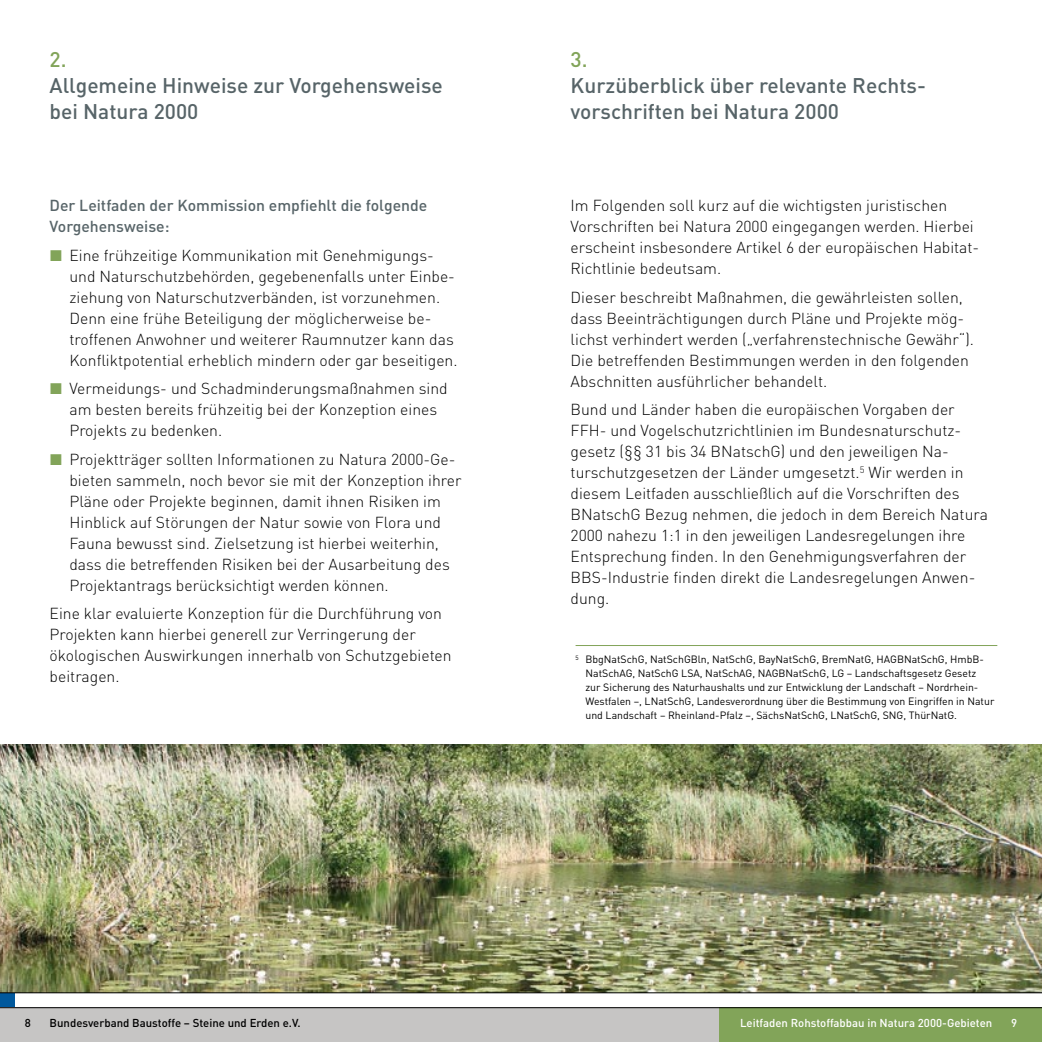
<style>
.page{position:relative;width:1042px;height:1042px;background:#fff}
.page>*{position:absolute;margin:0;border:0;box-sizing:border-box;transform-origin:0 0}
.t1{font:500 21px/26.2px "DIN";color:#576468}
.t2{font:500 21px "DIN";color:#82a459}
.t3{font:300 15.75px/21px "DIN";color:#000}
.t4{font:500 15.75px/21px "DIN";color:#576468}
.t5{font:500 11.38px "DIN";color:#fff}
.t6{font:500 11.38px "DIN";color:#000}
.t7{font:10.5px/14px "DIN";color:#000}
.s1{font-family:"European Pi Three";font-weight:400;color:#82a459}
</style>
<div class="page">
<div style="left:0;top:1007px;width:1042px;height:35px;background:#c6c5c4"></div>
<div style="left:719px;top:1007px;width:323px;height:35px;background:#82a459"></div>
<div style="left:0;top:992px;width:15px;height:15px;background:#00589c"></div>
<hr style="left:0;top:1007px;width:1042px;height:1px;background:#000">
<img style="left:0;top:744px;width:1042px;height:248px">
<hr style="left:0;top:992px;width:1042px;height:1px;background:#000">
<hr style="left:575px;top:645px;width:422px;height:1px;background:#82a459">
<h1 class="t2" style="left:50px;top:46px;width:19px">2.</h1>
<h1 class="t1" style="left:50px;top:72px;width:395px">Allgemeine Hinweise zur Vorgehensweise bei Natura 2000</h1>
<p class="t4" style="left:50px;top:195px;width:379px">Der Leitfaden der Kommission empfiehlt die folgende<br>Vorgehensweise:</p>
<p class="t3" style="left:69px;top:245px;width:390px;text-indent:-20px"><span class="s1">L</span> Eine frühzeitige Kommunikation mit Genehmigungs&shy;und Naturschutzbehörden, gegebenenfalls unter Einbe&shy;ziehung von Naturschutzverbänden, ist vorzunehmen.<br>Denn eine frühe Beteiligung der möglicherweise be&shy;troffenen Anwohner und weiterer Raumnutzer kann das Konfliktpotential erheblich mindern oder gar beseitigen.</p>
<p class="t3" style="left:69px;top:378px;width:380px;text-indent:-20px"><span class="s1">L</span> Vermeidungs- und Schadminderungsmaßnahmen sind am besten bereits frühzeitig bei der Konzeption eines<br>Projekts zu bedenken.</p>
<p class="t3" style="left:69px;top:448px;width:393px;text-indent:-20px"><span class="s1">L</span> Projektträger sollten Informationen zu Natura 2000-Ge&shy;bieten sammeln, noch bevor sie mit der Konzeption ihrer Pläne oder Projekte beginnen, damit ihnen Risiken im Hinblick auf Störungen der Natur sowie von Flora und Fauna bewusst sind. Zielsetzung ist hierbei weiterhin, dass die betreffenden Risiken bei der Ausarbeitung des Projektantrags berücksichtigt werden können.</p>
<p class="t3" style="left:50px;top:603px;width:403px">Eine klar evaluierte Konzeption für die Durchführung von Projekten kann hierbei generell zur Verringerung der ökologischen Auswirkungen innerhalb von Schutzgebieten beitragen.</p>
<h1 class="t2" style="left:570px;top:46px;width:19px">3.</h1>
<h1 class="t1" style="left:570px;top:72px;width:357px">Kurzüberblick über relevante Rechts&shy;vorschriften bei Natura 2000</h1>
<p class="t3" style="left:570px;top:195px;width:410px">Im Folgenden soll kurz auf die wichtigsten juristischen Vorschriften bei Natura 2000 eingegangen werden. Hierbei erscheint insbesondere Artikel 6 der europäischen Habitat-Richtlinie bedeutsam.</p>
<p class="t3" style="left:570px;top:286px;width:405px">Dieser beschreibt Maßnahmen, die gewährleisten sollen, dass Beeinträchtigungen durch Pläne und Projekte mög&shy;lichst verhindert werden („verfahrenstechnische Gewähr“).<br>Die betreffenden Bestimmungen werden in den folgenden Abschnitten ausführlicher behandelt.</p>
<p class="t3" style="left:570px;top:399px;width:419px">Bund und Länder haben die europäischen Vorgaben der FFH- und Vogelschutzrichtlinien im Bundesnaturschutz&shy;gesetz (§§ 31 bis 34 BNatschG) und den jeweiligen Na&shy;turschutzgesetzen der Länder umgesetzt.<sup>5</sup> Wir werden in diesem Leitfaden ausschließlich auf die Vorschriften des BNatschG Bezug nehmen, die jedoch in dem Bereich Natura 2000 nahezu 1:1 in den jeweiligen Landesregelungen ihre Entsprechung finden. In den Genehmigungsverfahren der BBS-Industrie finden direkt die Landesregelungen Anwen&shy;dung.</p>
<p class="t7" style="left:585px;top:652px;width:410px;text-indent:-10px"><sup>5</sup> BbgNatSchG, NatSchGBln, NatSchG, BayNatSchG, BremNatG, HAGBNatSchG, HmbB-NatSchAG, NatSchG LSA, NatSchAG, NAGBNatSchG, LG – Landschaftsgesetz Gesetz<br>zur Sicherung des Naturhaushalts und zur Entwicklung der Landschaft – Nordrhein-Westfalen –, LNatSchG, Landesverordnung über die Bestimmung von Eingriffen in Natur und Landschaft – Rheinland-Pfalz –, SächsNatSchG, LNatSchG, SNG, ThürNatG.</p>
<p class="t6" style="left:25px;top:1015px;width:8px">8</p>
<p class="t6" style="left:50px;top:1015px;width:253px">Bundesverband Baustoffe – Steine und Erden e.V.</p>
<p class="t5" style="left:740px;top:1015px;width:254px">Leitfaden Rohstoffabbau in Natura 2000-Gebieten</p>
<p class="t5" style="left:1011px;top:1015px;width:8px">9</p>
</div>
